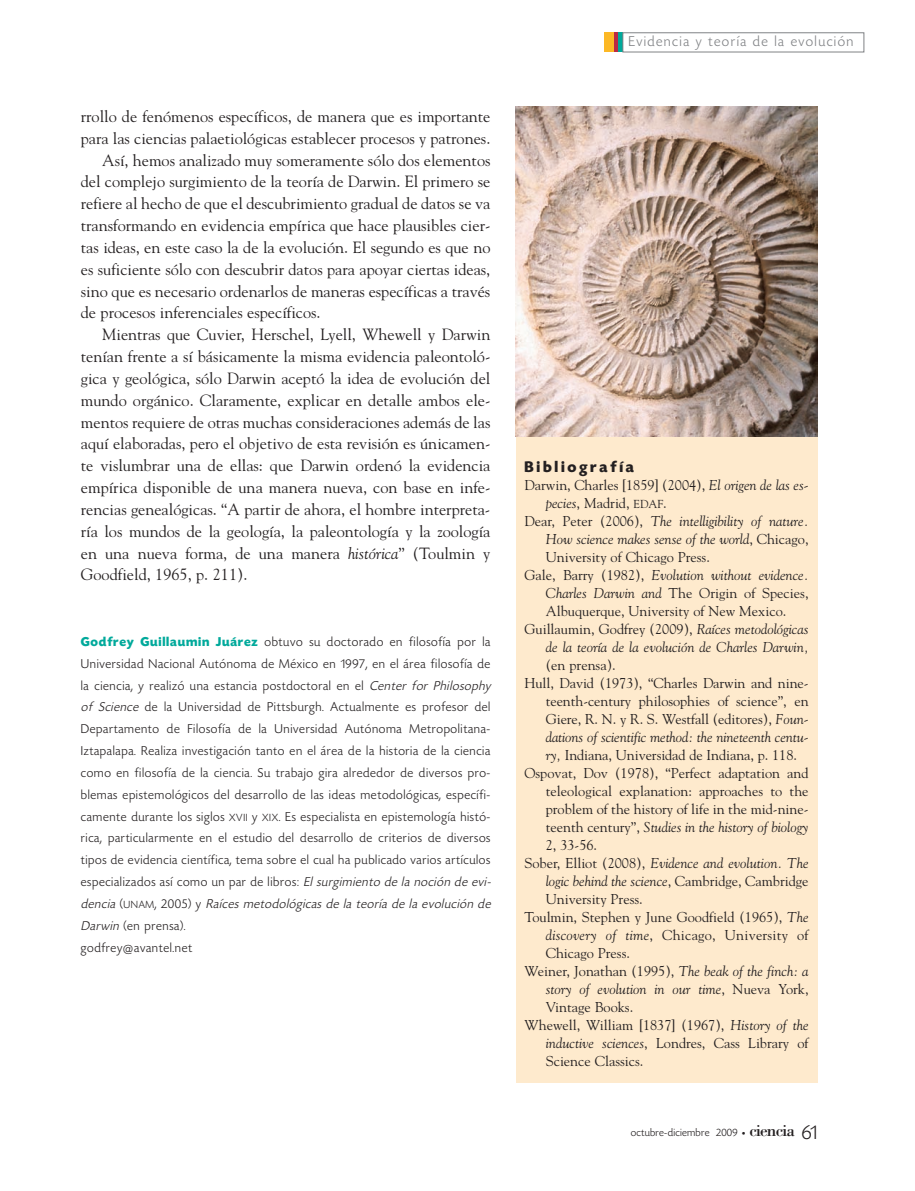
<style>
.page{position:relative;width:915px;height:1191px;background:#fff}
.page>*{position:absolute;margin:0;border:0;box-sizing:border-box;transform-origin:0 0}
.t1{font:17.25px "Bodoni";letter-spacing:-.05em;color:#231f20}
.t2{font:16.2px "Goudy";color:#231f20}
.t3{font:700 16.2px "Today HEF";letter-spacing:.17em;color:#231f20}
.t4{font:300 15px "Today HEF";letter-spacing:.095em;color:#808285}
.t5{font:14.25px "Goudy";color:#231f20}
.t6{font:italic 14.25px "Goudy";color:#231f20}
.t7{font:300 13.5px/21.9px "Today HEF";letter-spacing:.045em;color:#231f20}
.t8{font:300 11.25px "Today HEF";letter-spacing:.025em;color:#231f20}
.s1{font-style:italic}
.s2{font-weight:700;color:#00a99b}
.s3{font-size:10.95px}
.s4{font-size:11.55px}
.s5{font-style:normal}
.s6{font-family:"Officina Sans";font-weight:400;font-size:7.5px}
.s7{font-family:"Today HEF";font-weight:300;font-size:21px}
</style>
<div class="page">
<div style="left:604px;top:32px;width:9px;height:20px;background:#fcb825"></div>
<div style="left:613px;top:32px;width:5px;height:20px;background:#bb2945"></div>
<hr style="left:618px;top:32px;width:4px;height:20px;background:#00a99b">
<div style="left:622px;top:32px;width:242px;height:20px;border:1px solid #808285"></div>
<div style="left:516px;top:437px;width:300px;height:645px;background:#feeacd"></div>
<img style="left:516px;top:106px;width:300px;height:331px">
<p class="t2" style="left:81px;top:110px;width:411px">rrollo de fenómenos específicos, de manera que es importante</p>
<p class="t2" style="left:81px;top:132px;width:411px">para las ciencias palaetiológicas establecer procesos y patrones.</p>
<p class="t2" style="left:102px;top:153px;width:390px">Así, hemos analizado muy someramente sólo dos elementos</p>
<p class="t2" style="left:81px;top:175px;width:411px">del complejo surgimiento de la teoría de Darwin. El primero se</p>
<p class="t2" style="left:81px;top:197px;width:411px">refiere al hecho de que el descubrimiento gradual de datos se va</p>
<p class="t2" style="left:81px;top:219px;width:411px">transformando en evidencia empírica que hace plausibles cier-</p>
<p class="t2" style="left:81px;top:241px;width:411px">tas ideas, en este caso la de la evolución. El segundo es que no</p>
<p class="t2" style="left:81px;top:263px;width:411px">es suficiente sólo con descubrir datos para apoyar ciertas ideas,</p>
<p class="t2" style="left:81px;top:284px;width:411px">sino que es necesario ordenarlos de maneras específicas a través</p>
<p class="t2" style="left:81px;top:306px;width:241px">de procesos inferenciales específicos.</p>
<p class="t2" style="left:102px;top:328px;width:389px">Mientras que Cuvier, Herschel, Lyell, Whewell y Darwin</p>
<p class="t2" style="left:81px;top:350px;width:411px">tenían frente a sí básicamente la misma evidencia paleontoló-</p>
<p class="t2" style="left:81px;top:372px;width:411px">gica y geológica, sólo Darwin aceptó la idea de evolución del</p>
<p class="t2" style="left:81px;top:393px;width:411px">mundo orgánico. Claramente, explicar en detalle ambos ele-</p>
<p class="t2" style="left:81px;top:415px;width:411px">mentos requiere de otras muchas consideraciones además de las</p>
<p class="t2" style="left:81px;top:437px;width:411px">aquí elaboradas, pero el objetivo de esta revisión es únicamen-</p>
<p class="t2" style="left:81px;top:459px;width:411px">te vislumbrar una de ellas: que Darwin ordenó la evidencia</p>
<p class="t2" style="left:81px;top:481px;width:411px">empírica disponible de una manera nueva, con base en infe-</p>
<p class="t2" style="left:81px;top:503px;width:411px">rencias genealógicas. “A partir de ahora, el hombre interpreta-</p>
<p class="t2" style="left:81px;top:524px;width:411px">ría los mundos de la geología, la paleontología y la zoología</p>
<p class="t2" style="left:81px;top:546px;width:411px">en una nueva forma, de una manera <span class="s1">histórica</span>” (Toulmin y</p>
<p class="t2" style="left:81px;top:568px;width:168px">Goodfield, 1965, p. 211).</p>
<p class="t7" style="left:81px;top:632px;width:414px"><span class="s2">Godfrey Guillaumin Juárez</span> obtuvo su doctorado en filosofía por la Universidad Nacional Autónoma de México en 1997, en el área filosofía de la ciencia, y realizó una estancia postdoctoral en el <span class="s1">Center for Philosophy of Science</span> de la Universidad de Pittsburgh. Actualmente es profesor del Departamento de Filosofía de la Universidad Autónoma Metropolitana-Iztapalapa. Realiza investigación tanto en el área de la historia de la ciencia como en filosofía de la ciencia. Su trabajo gira alrededor de diversos pro&shy;blemas epistemológicos del desarrollo de las ideas metodológicas, específi&shy;camente durante los siglos <span class="s3">XVII</span> y <span class="s3">XIX</span>. Es especialista en epistemología histó&shy;rica, particularmente en el estudio del desarrollo de criterios de diversos tipos de evidencia científica, tema sobre el cual ha publicado varios artículos especializados así como un par de libros: <span class="s1">El surgimiento de la noción de evi&shy;dencia</span> ( <span class="s3">U N A M</span> , 2 0 0 5 ) y <span class="s1">Raíces metodológicas de la teoría de la evolución de Darwin</span> (en prensa).<br>godfrey@avantel.net</p>
<p class="t4" style="left:628px;top:35px;width:226px">Evidencia y teoría de la evolución</p>
<p class="t3" style="left:524px;top:460px;width:111px">Bibliografía</p>
<p class="t5" style="left:524px;top:479px;width:285px">Darwin, Charles [1859] (2004), <span class="s1">El origen de las es -</span></p>
<p class="t5" style="left:545px;top:497px;width:122px"><span class="s1">pecies</span>, Madrid, <span class="s4">EDAF</span>.</p>
<p class="t6" style="left:524px;top:515px;width:285px"><span class="s5">Dear, Peter (2006),</span> The intelligibility of nature.</p>
<p class="t6" style="left:545px;top:533px;width:264px">How science makes sense of the world<span class="s5">, Chicago,</span></p>
<p class="t5" style="left:545px;top:551px;width:166px">University of Chicago Press.</p>
<p class="t6" style="left:524px;top:569px;width:285px"><span class="s5">Gale, Barry (1982),</span> Evolution without evidence.</p>
<p class="t5" style="left:545px;top:587px;width:264px"><span class="s1">Charles Darwin and</span> The Origin of Species,</p>
<p class="t5" style="left:545px;top:605px;width:242px">Albuquerque, University of New Mexico.</p>
<p class="t5" style="left:524px;top:623px;width:285px">Guillaumin, Godfrey (2009), <span class="s1">Raíces metodológicas</span></p>
<p class="t6" style="left:545px;top:641px;width:264px">de la teoría de la evolución de Charles Darwin,</p>
<p class="t5" style="left:545px;top:659px;width:71px">(en prensa).</p>
<p class="t5" style="left:524px;top:677px;width:285px">Hull, David (1973), “Charles Darwin and nine-</p>
<p class="t5" style="left:545px;top:695px;width:264px">teenth-century philosophies of science”, en</p>
<p class="t5" style="left:545px;top:713px;width:264px">Giere, R. N. y R. S. Westfall (editores), <span class="s1">Foun -</span></p>
<p class="t6" style="left:545px;top:731px;width:264px">dations of scientific method: the nineteenth centu-</p>
<p class="t5" style="left:545px;top:749px;width:252px"><span class="s1">ry,</span> Indiana, Universidad de Indiana, p. 118.</p>
<p class="t5" style="left:524px;top:767px;width:285px">Ospovat, Dov (1978), “Perfect adaptation and</p>
<p class="t5" style="left:545px;top:785px;width:264px">teleological explanation: approaches to the</p>
<p class="t5" style="left:545px;top:803px;width:264px">problem of the history of life in the mid-nine-</p>
<p class="t6" style="left:545px;top:821px;width:264px"><span class="s5">teenth century”,</span> Studies in the history of biology</p>
<p class="t5" style="left:545px;top:839px;width:53px">2, 33-56.</p>
<p class="t6" style="left:524px;top:857px;width:285px"><span class="s5">Sober, Elliot (2008),</span> Evidence and evolution. The</p>
<p class="t6" style="left:545px;top:875px;width:264px">logic behind the science<span class="s5">, Cambridge, Cambridge</span></p>
<p class="t5" style="left:545px;top:893px;width:98px">University Press.</p>
<p class="t5" style="left:524px;top:911px;width:285px">Toulmin, Stephen y June Goodfield (1965), <span class="s1">The</span></p>
<p class="t5" style="left:545px;top:929px;width:264px"><span class="s1">discovery of time</span>, Chicago, University of</p>
<p class="t5" style="left:545px;top:947px;width:86px">Chicago Press.</p>
<p class="t5" style="left:524px;top:965px;width:285px">Weiner, Jonathan (1995), <span class="s1">The beak of the finch: a</span></p>
<p class="t6" style="left:545px;top:983px;width:264px">story of evolution in our time<span class="s5">, Nueva York,</span></p>
<p class="t5" style="left:545px;top:1001px;width:89px">Vintage Books.</p>
<p class="t5" style="left:524px;top:1019px;width:285px">Whewell, William [1837] (1967), <span class="s1">History of the</span></p>
<p class="t5" style="left:545px;top:1037px;width:264px"><span class="s1">inductive sciences</span>, Londres, Cass Library of</p>
<p class="t5" style="left:545px;top:1055px;width:99px">Science Classics.</p>
<p class="t8" style="left:630px;top:1127px;width:116px">octubre-diciembre 2009 <span class="s6">•</span></p>
<p class="t1" style="left:749px;top:1124px;width:69px">ciencia <span class="s7">61</span></p>
</div>
